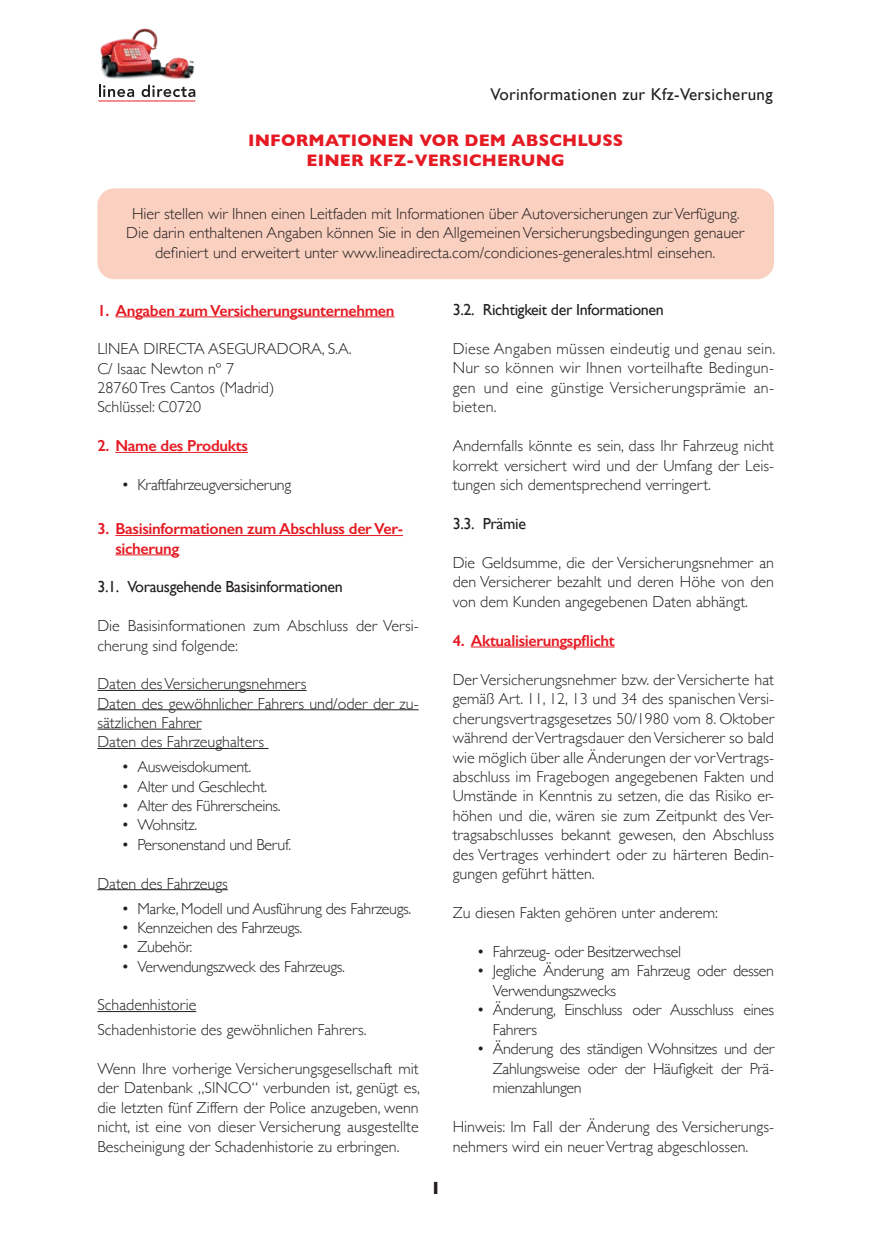
<style>
.page{position:relative;width:879px;height:1248px;background:#fff}
.page>*{position:absolute;margin:0;border:0;box-sizing:border-box;transform-origin:0 0}
.t1{font:700 18px "Gill Sans";color:#231f20}
.t2{font:700 17px "Gill Sans";letter-spacing:.01em;color:#e51a23}
.t3{font:17px "Gill Sans";letter-spacing:.02em;color:#231f20}
.texto_general{font:300 16px/19.4px "Gill Sans";color:#231f20;text-align:justify}
.Texto_general_tabula{font:300 16px/19.4px "Gill Sans";letter-spacing:-.02em;color:#231f20}
.Titulo2_texto{font:600 16px/19.4px "Gill Sans";letter-spacing:-.02em;color:#e51a23}
.Titulo_2_1__texto{font:16px "Gill Sans";letter-spacing:-.02em;color:#231f20}
</style>
<div class="page">
<img style="left:99px;top:28px;width:96px;height:57px">
<svg style="left:99px;top:85px;width:35px;height:12px"></svg>
<svg style="left:142px;top:85px;width:53px;height:12px"></svg>
<hr style="left:98px;top:101px;width:97px;height:1px;background:#ee1d23">
<div style="left:97px;top:188px;width:677px;height:91px;background:#fad0c0;border-radius:17px"></div>
<hr style="left:115px;top:316px;width:279px;height:1px;background:#e51a23">
<hr style="left:115px;top:452px;width:133px;height:1px;background:#e51a23">
<hr style="left:115px;top:535px;width:288px;height:1px;background:#e51a23">
<hr style="left:115px;top:554px;width:64px;height:1px;background:#e51a23">
<hr style="left:97px;top:690px;width:210px;height:1px;background:#231f20">
<hr style="left:97px;top:709px;width:322px;height:1px;background:#231f20">
<hr style="left:97px;top:728px;width:105px;height:1px;background:#231f20">
<hr style="left:97px;top:748px;width:171px;height:1px;background:#231f20">
<hr style="left:97px;top:889px;width:131px;height:1px;background:#231f20">
<hr style="left:97px;top:1011px;width:99px;height:1px;background:#231f20">
<hr style="left:471px;top:646px;width:143px;height:1px;background:#e51a23">
<p class="t3" style="left:490px;top:85px;width:284px">Vorinformationen zur Kfz-Versicherung</p>
<p class="t2" style="left:248px;top:127px;width:377px">INFORMATIONEN VOR DEM ABSCHLUSS</p>
<p class="t2" style="left:307px;top:147px;width:260px">EINER KFZ-VERSICHERUNG</p>
<p class="texto_general" style="left:126px;top:204px;width:619px;text-align:center">Hier stellen wir Ihnen einen Leitfaden mit Informationen über Autoversicherungen zur Verfügung.<br>Die darin enthaltenen Angaben können Sie in den Allgemeinen Versicherungsbedingungen genauer definiert und erweitert unter www.lineadirecta.com/condiciones-generales.html einsehen.</p>
<p class="Titulo2_texto" style="left:97px;top:300px;width:299px">1. Angaben zum Versicherungsunternehmen</p>
<p class="texto_general" style="left:97px;top:339px;width:256px">LINEA DIRECTA ASEGURADORA, S.A.</p>
<p class="texto_general" style="left:97px;top:358px;width:138px">C/ Isaac Newton nº 7</p>
<p class="texto_general" style="left:97px;top:377px;width:179px">28760 Tres Cantos (Madrid)</p>
<p class="texto_general" style="left:97px;top:397px;width:105px">Schlüssel: C0720</p>
<p class="Titulo2_texto" style="left:97px;top:436px;width:152px">2. Name des Produkts</p>
<p class="Texto_general_tabula" style="left:121px;top:474px;width:171px">• Kraftfahrzeugversicherung</p>
<p class="Titulo2_texto" style="left:115px;top:519px;width:289px;text-indent:-18px">3. Basisinformationen zum Abschluss der Ver&shy;sicherung</p>
<p class="Titulo_2_1__texto" style="left:97px;top:577px;width:247px">3.1. Vorausgehende Basisinformationen</p>
<p class="texto_general" style="left:97px;top:615px;width:323px">Die Basisinformationen zum Abschluss der Versi&shy;cherung sind folgende:</p>
<p class="texto_general" style="left:97px;top:673px;width:211px">Daten des Versicherungsnehmers</p>
<p class="texto_general" style="left:97px;top:692px;width:323px">Daten des gewöhnlicher Fahrers und/oder der zu&shy;sätzlichen Fahrer</p>
<p class="texto_general" style="left:97px;top:731px;width:168px">Daten des Fahrzeughalters</p>
<p class="Texto_general_tabula" style="left:121px;top:756px;width:131px">• Ausweisdokument.</p>
<p class="Texto_general_tabula" style="left:121px;top:776px;width:148px">• Alter und Geschlecht.</p>
<p class="Texto_general_tabula" style="left:121px;top:795px;width:161px">• Alter des Führerscheins.</p>
<p class="Texto_general_tabula" style="left:121px;top:814px;width:77px">• Wohnsitz.</p>
<p class="Texto_general_tabula" style="left:121px;top:834px;width:172px">• Personenstand und Beruf.</p>
<p class="texto_general" style="left:97px;top:872px;width:132px">Daten des Fahrzeugs</p>
<p class="Texto_general_tabula" style="left:121px;top:897px;width:291px">• Marke, Modell und Ausführung des Fahrzeugs.</p>
<p class="Texto_general_tabula" style="left:121px;top:917px;width:182px">• Kennzeichen des Fahrzeugs.</p>
<p class="Texto_general_tabula" style="left:121px;top:936px;width:72px">• Zubehör.</p>
<p class="Texto_general_tabula" style="left:121px;top:955px;width:225px">• Verwendungszweck des Fahrzeugs.</p>
<p class="texto_general" style="left:97px;top:994px;width:100px">Schadenhistorie</p>
<p class="texto_general" style="left:97px;top:1019px;width:271px">Schadenhistorie des gewöhnlichen Fahrers.</p>
<p class="texto_general" style="left:97px;top:1058px;width:324px">Wenn Ihre vorherige Versicherungsgesellschaft mit der Datenbank „SINCO“ verbunden ist, genügt es, die letzten fünf Ziffern der Police anzugeben, wenn nicht, ist eine von dieser Versicherung ausgestellte Bescheinigung der Schadenhistorie zu erbringen.</p>
<p class="t1" style="left:430px;top:1173px;width:12px">1</p>
<p class="Titulo_2_1__texto" style="left:453px;top:300px;width:213px">3.2. Richtigkeit der Informationen</p>
<p class="texto_general" style="left:453px;top:338px;width:324px">Diese Angaben müssen eindeutig und genau sein.<br>Nur so können wir Ihnen vorteilhafte Bedingun&shy;gen und eine günstige Versicherungsprämie an&shy;bieten.</p>
<p class="texto_general" style="left:453px;top:435px;width:323px">Andernfalls könnte es sein, dass Ihr Fahrzeug nicht korrekt versichert wird und der Umfang der Leis&shy;tungen sich dementsprechend verringert.</p>
<p class="Titulo_2_1__texto" style="left:453px;top:514px;width:75px">3.3. Prämie</p>
<p class="texto_general" style="left:453px;top:552px;width:323px">Die Geldsumme, die der Versicherungsnehmer an den Versicherer bezahlt und deren Höhe von den von dem Kunden angegebenen Daten abhängt.</p>
<p class="Titulo2_texto" style="left:453px;top:630px;width:163px">4. Aktualisierungspflicht</p>
<p class="texto_general" style="left:453px;top:669px;width:323px">Der Versicherungsnehmer bzw. der Versicherte hat gemäß Art. 11, 12, 13 und 34 des spanischen Versi&shy;cherungsvertragsgesetzes 50/1980 vom 8. Oktober während der Vertragsdauer den Versicherer so bald wie möglich über alle Änderungen der vor Vertrags&shy;abschluss im Fragebogen angegebenen Fakten und Umstände in Kenntnis zu setzen, die das Risiko er&shy;höhen und die, wären sie zum Zeitpunkt des Ver&shy;tragsabschlusses bekannt gewesen, den Abschluss des Vertrages verhindert oder zu härteren Bedin&shy;gungen geführt hätten.</p>
<p class="texto_general" style="left:453px;top:902px;width:267px">Zu diesen Fakten gehören unter anderem:</p>
<p class="Texto_general_tabula" style="left:477px;top:941px;width:206px">• Fahrzeug- oder Besitzerwechsel</p>
<p class="Texto_general_tabula" style="left:493px;top:960px;width:283px;text-indent:-16px">• Jegliche Änderung am Fahrzeug oder dessen<br>Verwendungszwecks</p>
<p class="Texto_general_tabula" style="left:493px;top:999px;width:283px;text-indent:-16px">• Änderung, Einschluss oder Ausschluss eines<br>Fahrers</p>
<p class="Texto_general_tabula" style="left:493px;top:1038px;width:283px;text-align:justify;text-indent:-16px">• Änderung des ständigen Wohnsitzes und der Zahlungsweise oder der Häufigkeit der Prä&shy;mienzahlungen</p>
<p class="texto_general" style="left:453px;top:1116px;width:323px">Hinweis: Im Fall der Änderung des Versicherungs&shy;nehmers wird ein neuer Vertrag abgeschlossen.</p>
</div>
